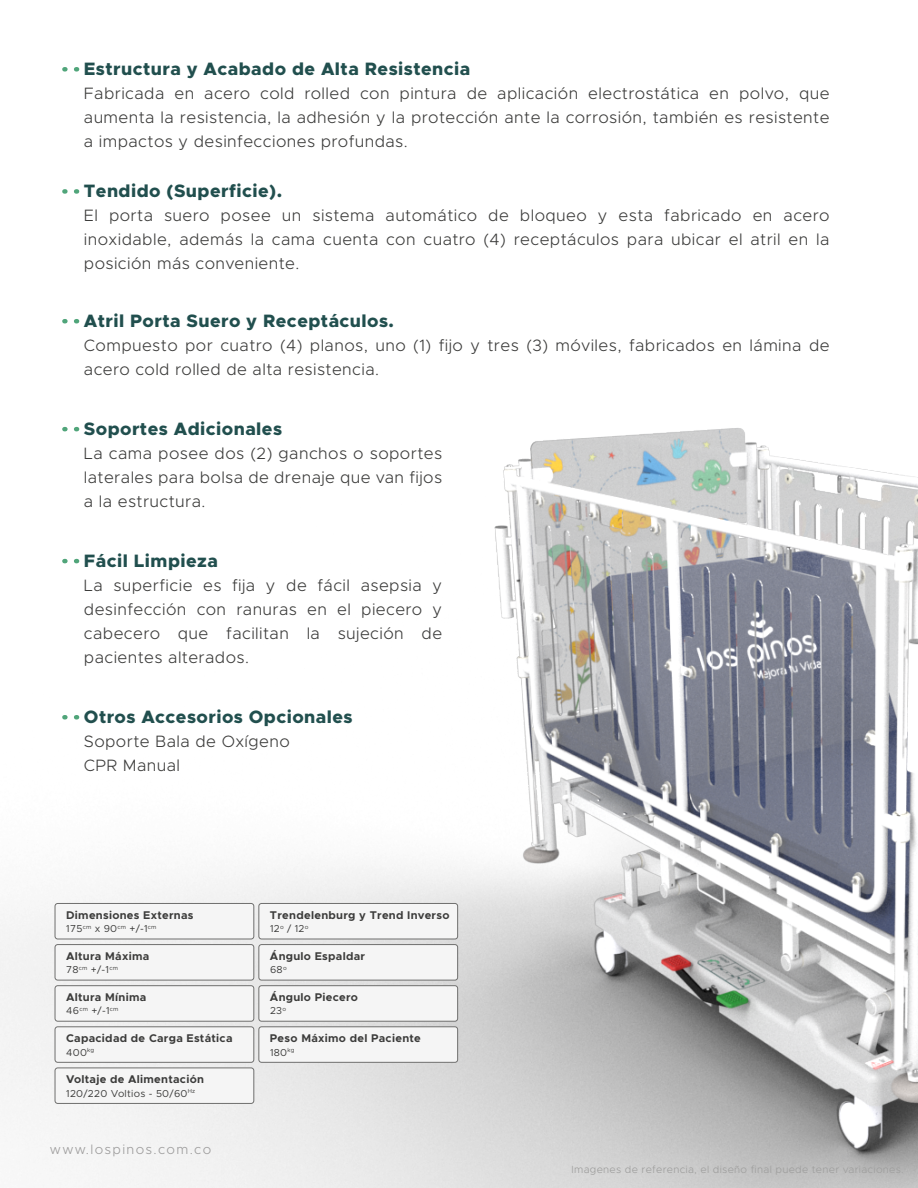
<style>
.page{position:relative;width:918px;height:1188px;background:#fff}
.page>*{position:absolute;margin:0;border:0;box-sizing:border-box;transform-origin:0 0}
.t1{font:800 18px "Metropolis";letter-spacing:.025em;color:#214f4e}
.t2{font:300 16.5px/24px "Metropolis";letter-spacing:.025em;color:#3c3c3b;text-align:justify}
.t3{font:300 13.5px "Metropolis";letter-spacing:.1em;color:#9c9b9b}
.t4{font:700 11.25px "Metropolis";letter-spacing:.025em;color:#3c3c3b}
.t5{font:300 10.5px "Metropolis";letter-spacing:.025em;color:#9d9d9c}
.t6{font:10.05px "Metropolis";letter-spacing:.025em;color:#3c3c3b}
</style>
<div class="page">
<img style="left:0;top:319px;width:918px;height:869px">
<div style="left:55px;top:903px;width:199px;height:36px;background:#f5f5f5;border-radius:3px"></div>
<div style="left:55px;top:903px;width:199px;height:36px;border:1px solid #6f6f6e;border-radius:3px"></div>
<div style="left:55px;top:945px;width:199px;height:35px;background:#f5f5f5;border-radius:3px"></div>
<div style="left:55px;top:944px;width:199px;height:36px;border:1px solid #6f6f6e;border-radius:3px"></div>
<div style="left:55px;top:986px;width:199px;height:35px;background:#f5f5f5;border-radius:3px"></div>
<div style="left:55px;top:986px;width:199px;height:35px;border:1px solid #6f6f6e;border-radius:3px"></div>
<div style="left:259px;top:986px;width:199px;height:35px;background:#f5f5f5;border-radius:3px"></div>
<div style="left:259px;top:986px;width:199px;height:35px;border:1px solid #6f6f6e;border-radius:3px"></div>
<div style="left:259px;top:903px;width:199px;height:36px;background:#f5f5f5;border-radius:3px"></div>
<div style="left:259px;top:903px;width:199px;height:36px;border:1px solid #6f6f6e;border-radius:3px"></div>
<div style="left:259px;top:945px;width:199px;height:35px;background:#f5f5f5;border-radius:3px"></div>
<div style="left:259px;top:944px;width:199px;height:36px;border:1px solid #6f6f6e;border-radius:3px"></div>
<div style="left:55px;top:1027px;width:199px;height:35px;background:#f5f5f5;border-radius:3px"></div>
<div style="left:55px;top:1027px;width:199px;height:35px;border:1px solid #6f6f6e;border-radius:3px"></div>
<div style="left:55px;top:1068px;width:199px;height:35px;background:#f5f5f5;border-radius:3px"></div>
<div style="left:55px;top:1068px;width:199px;height:36px;border:1px solid #6f6f6e;border-radius:3px"></div>
<div style="left:259px;top:1027px;width:199px;height:35px;background:#f5f5f5;border-radius:3px"></div>
<div style="left:259px;top:1027px;width:199px;height:35px;border:1px solid #6f6f6e;border-radius:3px"></div>
<p class="t1" style="left:84px;top:58px;width:388px">Estructura y Acabado de Alta Resistencia</p>
<p class="t2" style="left:84px;top:82px;width:747px">Fabricada en acero cold rolled con pintura de aplicación electrostática en polvo, que aumenta la resistencia, la adhesión y la protección ante la corrosión, también es resistente a impactos y desinfecciones profundas.</p>
<p class="t1" style="left:84px;top:180px;width:200px">Tendido (Superficie).</p>
<p class="t2" style="left:84px;top:204px;width:747px">El porta suero posee un sistema automático de bloqueo y esta fabricado en acero inoxidable, además la cama cuenta con cuatro (4) receptáculos para ubicar el atril en la posición más conveniente.</p>
<p class="t1" style="left:84px;top:310px;width:312px">Atril Porta Suero y Receptáculos.</p>
<p class="t2" style="left:84px;top:334px;width:747px">Compuesto por cuatro (4) planos, uno (1) fijo y tres (3) móviles, fabricados en lámina de acero cold rolled de alta resistencia.</p>
<p class="t1" style="left:84px;top:418px;width:200px">Soportes Adicionales</p>
<p class="t2" style="left:84px;top:442px;width:360px">La cama posee dos (2) ganchos o soportes laterales para bolsa de drenaje que van fijos a la estructura.</p>
<p class="t1" style="left:84px;top:549px;width:135px">Fácil Limpieza</p>
<p class="t2" style="left:84px;top:573px;width:360px">La superficie es fija y de fácil asepsia y desinfección con ranuras en el piecero y cabecero que facilitan la sujeción de pacientes alterados.</p>
<p class="t1" style="left:84px;top:705px;width:270px">Otros Accesorios Opcionales</p>
<p class="t2" style="left:84px;top:729px;width:207px">Soporte Bala de Oxígeno<br>CPR Manual</p>
<p class="t4" style="left:66px;top:908px;width:129px">Dimensiones Externas</p>
<p class="t6" style="left:66px;top:923px;width:92px">175<sup>cm</sup> x 90<sup>cm</sup> +/-1<sup>cm</sup></p>
<p class="t4" style="left:66px;top:949px;width:85px">Altura Máxima</p>
<p class="t6" style="left:66px;top:964px;width:53px">78<sup>cm</sup> +/-1<sup>cm</sup></p>
<p class="t4" style="left:66px;top:990px;width:82px">Altura Mínima</p>
<p class="t6" style="left:66px;top:1005px;width:54px">46<sup>cm</sup> +/-1<sup>cm</sup></p>
<p class="t4" style="left:66px;top:1031px;width:168px">Capacidad de Carga Estática</p>
<p class="t6" style="left:66px;top:1046px;width:30px">400<sup>kg</sup></p>
<p class="t4" style="left:66px;top:1072px;width:139px">Voltaje de Alimentación</p>
<p class="t6" style="left:66px;top:1087px;width:130px">120/220 Voltios - 50/60<sup>Hz</sup></p>
<p class="t3" style="left:50px;top:1141px;width:163px">www.lospinos.com.co</p>
<p class="t4" style="left:270px;top:908px;width:181px">Trendelenburg y Trend Inverso</p>
<p class="t6" style="left:270px;top:923px;width:40px">12<sup>o</sup> / 12<sup>o</sup></p>
<p class="t4" style="left:270px;top:949px;width:97px">Ángulo Espaldar</p>
<p class="t6" style="left:270px;top:964px;width:18px">68<sup>o</sup></p>
<p class="t4" style="left:270px;top:990px;width:90px">Ángulo Piecero</p>
<p class="t6" style="left:270px;top:1005px;width:18px">23<sup>o</sup></p>
<p class="t4" style="left:270px;top:1031px;width:153px">Peso Máximo del Paciente</p>
<p class="t6" style="left:270px;top:1046px;width:26px">180<sup>kg</sup></p>
<p class="t5" style="left:572px;top:1163px;width:334px">Imagenes de referencia, el diseño final puede tener variaciones.</p>
</div>
